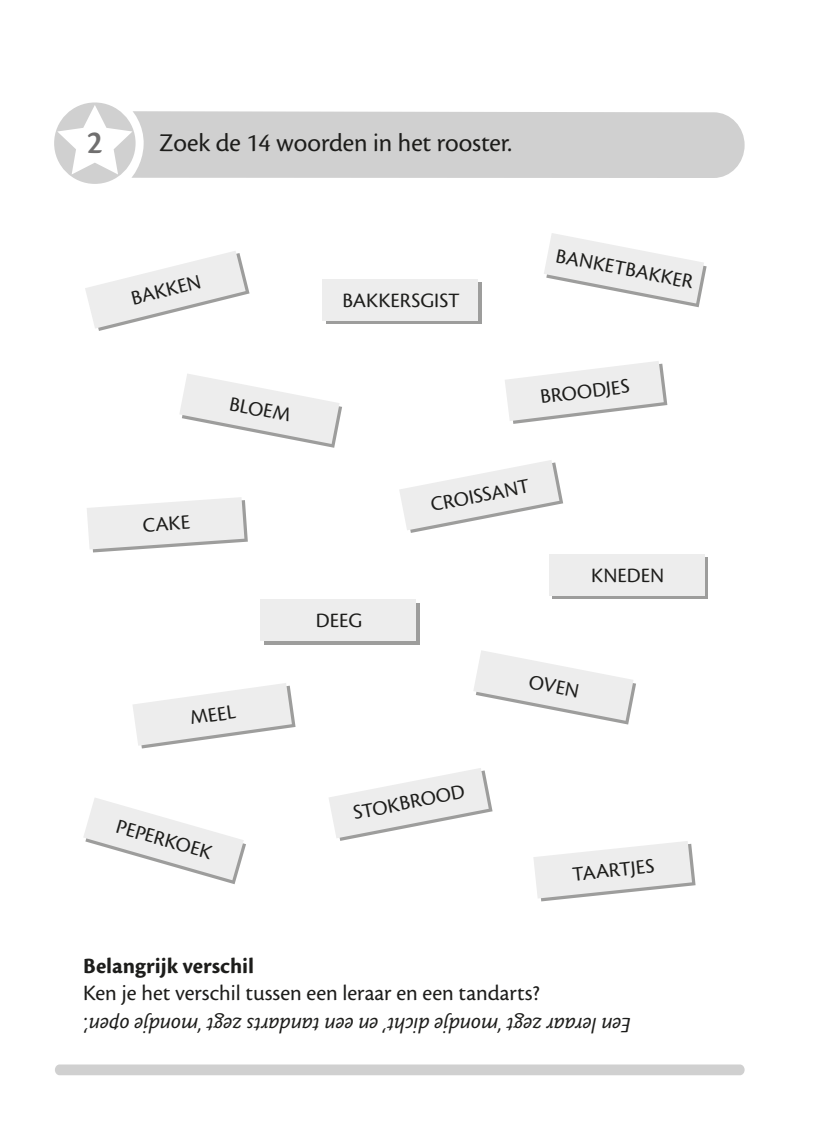
<style>
.page{position:relative;width:823px;height:1145px;background:#fff}
.page>*{position:absolute;margin:0;border:0;box-sizing:border-box;transform-origin:0 0}
.t1{font:34.2px "Cronos MM 574 17";color:#706f6f}
.t2{font:26.6px "Cronos MM 408 13";letter-spacing:-.005em;color:#1d1d1b}
.t3{font:22.8px "Cronos MM It 408 11";color:#1d1d1b}
.t4{font:22.8px "Cronos MM 408 11";color:#1d1d1b}
.t5{font:22.8px "Cronos MM 700 11";color:#1d1d1b}
.t6{font:21.2px "Cronos MM 408 10";color:#1d1d1b}
</style>
<div class="page">
<div style="left:54px;top:102px;width:82px;height:82px;background:#d0d0d0;border-radius:50%"></div>
<svg style="left:57px;top:105px;width:74px;height:69px"></svg>
<div style="left:131px;top:111px;width:613px;height:67px;background:#d0d0d0"></div>
<svg style="left:85px;top:251px;width:164px;height:80px"></svg>
<svg style="left:326px;top:282px;width:155px;height:42px"></svg>
<div style="left:323px;top:279px;width:155px;height:41px;background:#ededed"></div>
<svg style="left:544px;top:233px;width:162px;height:74px"></svg>
<svg style="left:505px;top:361px;width:162px;height:63px"></svg>
<svg style="left:552px;top:557px;width:156px;height:42px"></svg>
<div style="left:549px;top:554px;width:155px;height:41px;background:#ededed"></div>
<svg style="left:87px;top:497px;width:161px;height:55px"></svg>
<svg style="left:180px;top:374px;width:162px;height:74px"></svg>
<div style="left:264px;top:603px;width:155px;height:41px;background:#9d9d9c"></div>
<div style="left:261px;top:600px;width:155px;height:41px;background:#ededed"></div>
<svg style="left:399px;top:460px;width:164px;height:73px"></svg>
<svg style="left:133px;top:683px;width:162px;height:65px"></svg>
<svg style="left:473px;top:650px;width:163px;height:74px"></svg>
<svg style="left:533px;top:841px;width:162px;height:60px"></svg>
<svg style="left:329px;top:768px;width:163px;height:73px"></svg>
<svg style="left:84px;top:798px;width:162px;height:86px"></svg>
<div style="left:55px;top:1064px;width:689px;height:11px;background:#d0d0d0;border-radius:5px"></div>
<h1 class="t1" style="left:87px;top:124px;width:18px">2</h1>
<p class="t2" style="left:159px;top:129px;width:354px">Zoek de 14 woorden in het rooster.</p>
<p class="t6" style="left:129px;top:288px;width:73px;rotate:-14deg">BAKKEN</p>
<p class="t6" style="left:142px;top:514px;width:49px;rotate:-4deg">CAKE</p>
<p class="t6" style="left:342px;top:289px;width:119px">BAKKERSGIST</p>
<p class="t6" style="left:558px;top:245px;width:141px;rotate:11deg">BANKETBAKKER</p>
<p class="t6" style="left:232px;top:392px;width:64px;rotate:11deg">BLOEM</p>
<p class="t6" style="left:316px;top:610px;width:48px">DEEG</p>
<p class="t6" style="left:539px;top:386px;width:91px;rotate:-7deg">BROODJES</p>
<p class="t6" style="left:429px;top:494px;width:102px;rotate:-11deg">CROISSANT</p>
<p class="t6" style="left:591px;top:564px;width:75px">KNEDEN</p>
<p class="t6" style="left:189px;top:707px;width:47px;rotate:-8deg">MEEL</p>
<p class="t6" style="left:120px;top:815px;width:100px;rotate:16deg">PEPERKOEK</p>
<p class="t6" style="left:351px;top:802px;width:115px;rotate:-11deg">STOKBROOD</p>
<p class="t6" style="left:531px;top:670px;width:53px;rotate:11deg">OVEN</p>
<p class="t6" style="left:571px;top:863px;width:84px;rotate:-6deg">TAARTJES</p>
<p class="t5" style="left:83px;top:954px;width:173px">Belangrijk verschil</p>
<p class="t4" style="left:83px;top:981px;width:458px">Ken je het verschil tussen een leraar en een tandarts?</p>
<p class="t3" style="left:631px;top:1037px;width:549px;rotate:-180deg">Een leraar zegt ‘mondje dicht’ en een tandarts zegt ‘mondje open’.</p>
</div>
